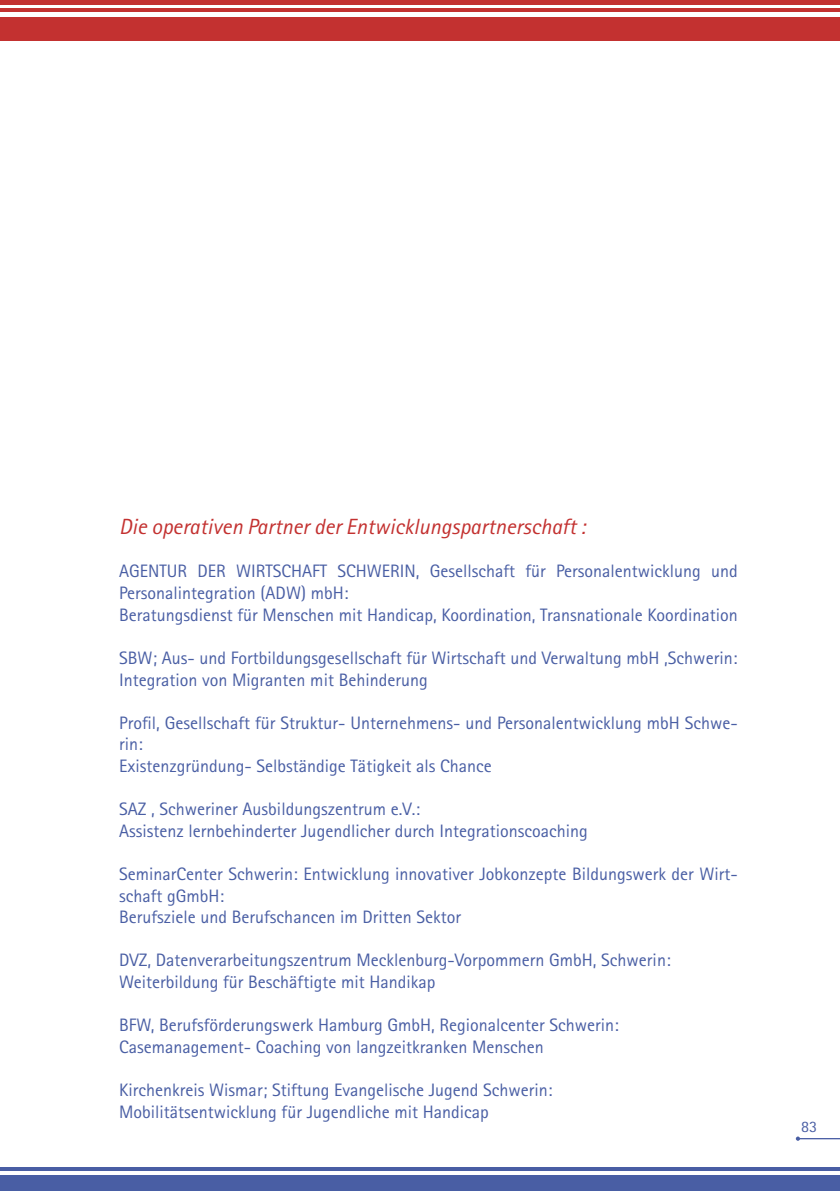
<style>
.page{position:relative;width:840px;height:1191px;background:#fff}
.page>*{position:absolute;margin:0;border:0;box-sizing:border-box;transform-origin:0 0}
.t1{font:italic 22px "Rotis Sans Serif";color:#c33130}
.t2{font:18px/21.6px "Rotis Sans Serif";color:#495ea4}
.t3{font:16px "Rotis Sans Serif";color:#495ea4}
</style>
<div class="page">
<div style="left:0;top:0;width:839px;height:5px;background:#c33130"></div>
<hr style="left:0;top:8px;width:839px;height:4px;background:#c33130">
<div style="left:0;top:17px;width:839px;height:24px;background:#c33130"></div>
<hr style="left:797px;top:1138px;width:42px;height:1px;background:#495ea4">
<hr style="left:0;top:1167px;width:839px;height:4px;background:#495ea4">
<div style="left:0;top:1175px;width:839px;height:16px;background:#495ea4"></div>
<p class="t1" style="left:119px;top:514px;width:467px">Die operativen Partner der Entwicklungspartnerschaft :</p>
<p class="t2" style="left:119px;top:560px;width:619px">AGENTUR DER WIRTSCHAFT SCHWERIN, Gesellschaft für Personalentwicklung und<br>Personalintegration (ADW) mbH:<br>Beratungsdienst für Menschen mit Handicap, Koordination, Transnationale Koordination</p>
<p class="t2" style="left:119px;top:647px;width:619px">SBW; Aus- und Fortbildungsgesellschaft für Wirtschaft und Verwaltung mbH ,Schwerin:<br>Integration von Migranten mit Behinderung</p>
<p class="t2" style="left:119px;top:711px;width:619px">Profil, Gesellschaft für Struktur- Unternehmens- und Personalentwicklung mbH Schwe&shy;rin:<br>Existenzgründung- Selbständige Tätigkeit als Chance</p>
<p class="t2" style="left:119px;top:798px;width:470px">SAZ , Schweriner Ausbildungszentrum e.V.:<br>Assistenz lernbehinderter Jugendlicher durch Integrationscoaching</p>
<p class="t2" style="left:119px;top:863px;width:619px">SeminarCenter Schwerin: Entwicklung innovativer Jobkonzepte Bildungswerk der Wirt&shy;schaft gGmbH:<br>Berufsziele und Berufschancen im Dritten Sektor</p>
<p class="t2" style="left:119px;top:949px;width:552px">DVZ, Datenverarbeitungszentrum Mecklenburg-Vorpommern GmbH, Schwerin:<br>Weiterbildung für Beschäftigte mit Handikap</p>
<p class="t2" style="left:119px;top:1014px;width:501px">BFW, Berufsförderungswerk Hamburg GmbH, Regionalcenter Schwerin:<br>Casemanagement- Coaching von langzeitkranken Menschen</p>
<p class="t2" style="left:119px;top:1079px;width:434px">Kirchenkreis Wismar; Stiftung Evangelische Jugend Schwerin:<br>Mobilitätsentwicklung für Jugendliche mit Handicap</p>
<p class="t3" style="left:800px;top:1116px;width:17px">83</p>
</div>
